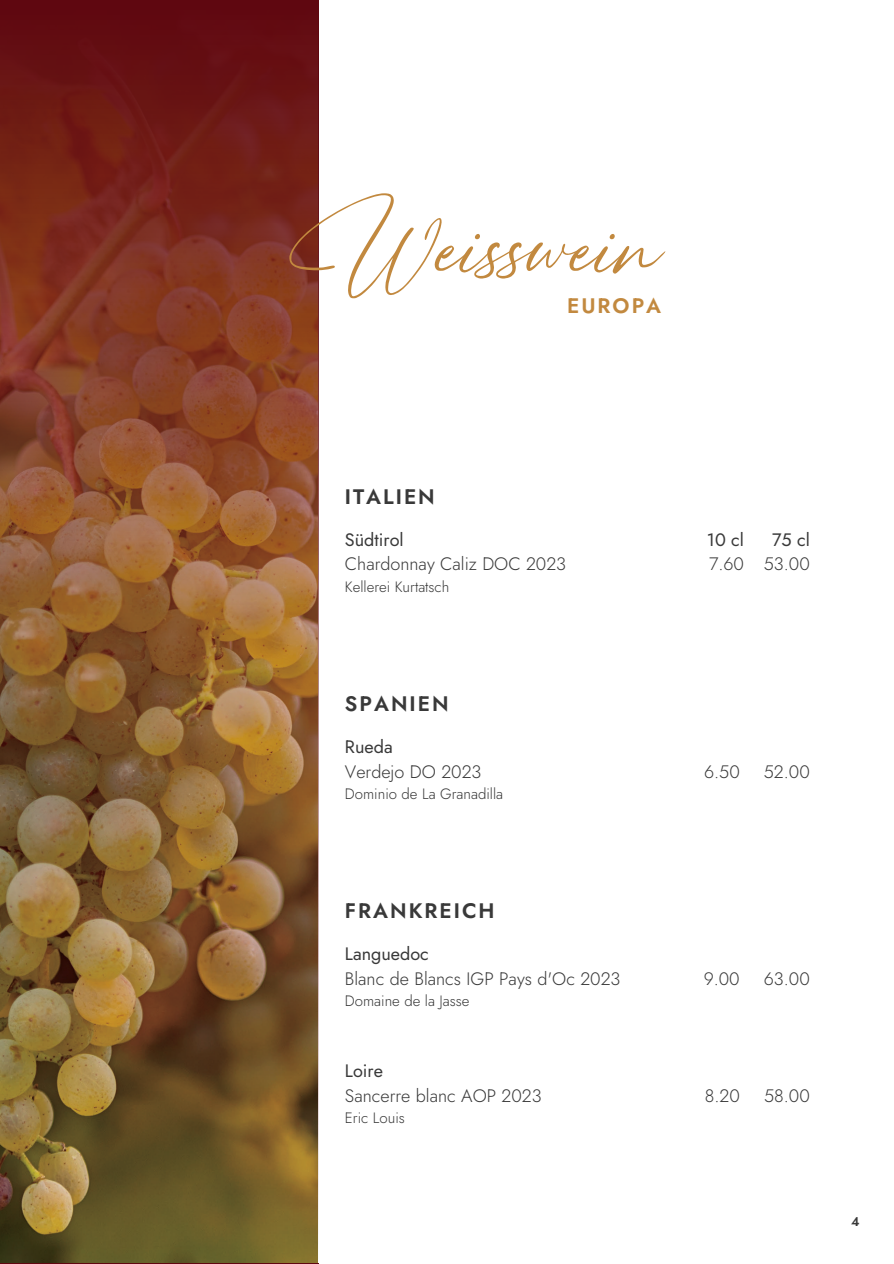
<style>
.page{position:relative;width:894px;height:1264px;background:#fff}
.page>*{position:absolute;margin:0;border:0;box-sizing:border-box;transform-origin:0 0}
.t1{font:132px "High Spirited";color:#c2893f}
.t2{font:600 21px "Jost";letter-spacing:.095em;color:#393939}
.t3{font:600 21px "Jost";letter-spacing:.095em;color:#c2893f}
.t4{font:300 18px/24.8px "Jost";color:#393939}
.t5{font:18px/24.8px "Jost";color:#393939}
.t6{font:300 15px "Jost";color:#393939}
.t7{font:600 12.75px "Jost";color:#393939}
.s1{font-weight:400}
.s2{font-weight:300}
</style>
<div class="page">
<img style="left:0;top:0;width:318px;height:1263px">
<h1 class="t1" style="left:286px;top:173px;width:376px">Weisswein</h1>
<h2 class="t3" style="left:567px;top:291px;width:96px">EUROPA</h2>
<h2 class="t2" style="left:345px;top:481px;width:91px">ITALIEN</h2>
<h3 class="t4" style="left:345px;top:527px;width:223px"><span class="s1">Südtirol<br></span>Chardonnay Caliz DOC 2023</h3>
<h3 class="t6" style="left:345px;top:575px;width:106px">Kellerei Kurtatsch</h3>
<h2 class="t2" style="left:345px;top:688px;width:105px">SPANIEN</h2>
<p class="t5" style="left:345px;top:734px;width:49px">Rueda</p>
<p class="t4" style="left:345px;top:758px;width:138px">Verdejo DO 2023</p>
<p class="t6" style="left:345px;top:782px;width:160px">Dominio de La Granadilla</p>
<h2 class="t2" style="left:345px;top:895px;width:151px">FRANKREICH</h2>
<h3 class="t4" style="left:345px;top:941px;width:277px"><span class="s1">Languedoc<br></span>Blanc de Blancs IGP Pays d'Oc 2023</h3>
<h3 class="t6" style="left:345px;top:990px;width:126px">Domaine de la Jasse</h3>
<h3 class="t4" style="left:345px;top:1058px;width:198px"><span class="s1">Loire<br></span>Sancerre blanc AOP 2023</h3>
<h3 class="t6" style="left:345px;top:1107px;width:62px">Eric Louis</h3>
<h3 class="t5" style="left:706px;top:527px;width:39px">10 cl<br><span class="s2">7.60</span></h3>
<h3 class="t4" style="left:763px;top:527px;width:47px;text-align:center"><span class="s1">75 cl<br></span>53.00</h3>
<h3 class="t4" style="left:703px;top:758px;width:37px">6.50</h3>
<h3 class="t4" style="left:763px;top:758px;width:47px">52.00</h3>
<h3 class="t4" style="left:703px;top:966px;width:38px">9.00</h3>
<h3 class="t4" style="left:763px;top:966px;width:47px">63.00</h3>
<h3 class="t4" style="left:704px;top:1083px;width:37px">8.20</h3>
<h3 class="t4" style="left:763px;top:1083px;width:47px">58.00</h3>
<p class="t7" style="left:850px;top:1212px;width:10px">4</p>
</div>
